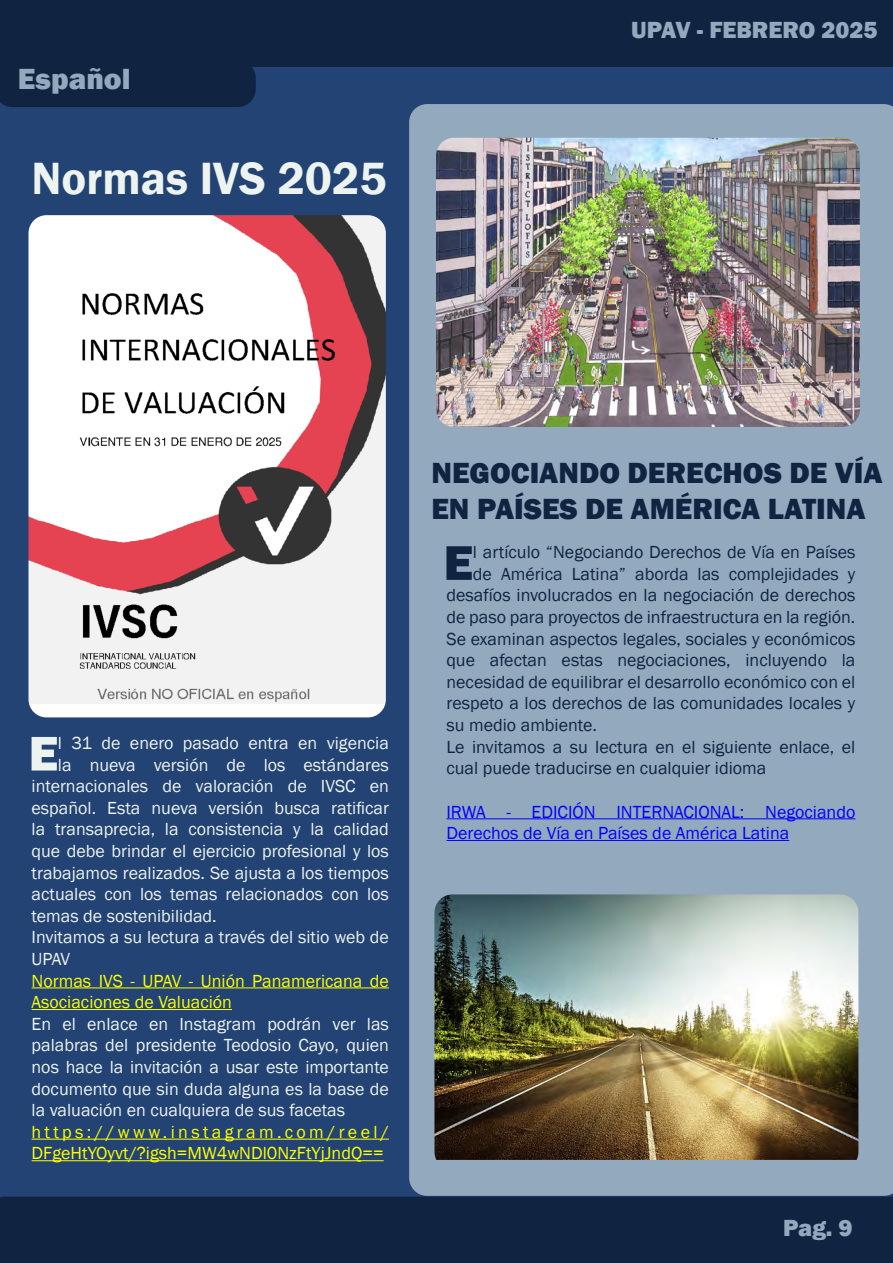
<style>
.page{position:relative;width:893px;height:1263px;background:#fff}
.page>*{position:absolute;margin:0;border:0;box-sizing:border-box;transform-origin:0 0}
.t1{font:800 50.4px "Franklin Gothic";color:#102442}
.t2{font:800 50.4px "Franklin Gothic";color:#edf3ee}
.t3{font:600 46.5px "Franklin Gothic";color:#edf3ee}
.t4{font:800 30px/36px "Franklin Gothic";color:#102442}
.t5{font:800 30px "Franklin Gothic";color:#93a9bd}
.t6{font:800 24px "Franklin Gothic";color:#93a9bd}
.t7{font:18px/21.6px "Franklin Gothic";color:#edf3ee;text-align:justify}
.t8{font:18px "Franklin Gothic";color:#102442}
.t9{font:18px/21.6px "Franklin Gothic";color:#ff0}
.t10{font:18px/21.6px "Franklin Gothic";color:#00f}
</style>
<div class="page">
<div style="left:0;top:67px;width:893px;height:1129px;background:#224373"></div>
<div style="left:409px;top:104px;width:484px;height:1092px;background:#93a9bd"></div>
<hr style="left:446px;top:818px;width:409px;height:1px;background:#00f">
<hr style="left:446px;top:840px;width:343px;height:1px;background:#00f">
<hr style="left:32px;top:987px;width:357px;height:1px;background:#ff0">
<hr style="left:32px;top:1009px;width:200px;height:1px;background:#ff0">
<hr style="left:32px;top:1139px;width:357px;height:1px;background:#ff0">
<hr style="left:32px;top:1160px;width:352px;height:1px;background:#ff0">
<img style="left:28px;top:215px;width:358px;height:502px">
<img style="left:436px;top:138px;width:424px;height:289px">
<img style="left:434px;top:894px;width:424px;height:266px">
<div style="left:0;top:67px;width:256px;height:40px;background:#102442"></div>
<div style="left:0;top:0;width:893px;height:67px;background:#102442"></div>
<div style="left:0;top:1196px;width:893px;height:67px;background:#102442"></div>
<h3 class="t5" style="left:18px;top:60px;width:114px">Español</h3>
<h2 class="t3" style="left:32px;top:150px;width:357px">Normas IVS 2025</h2>
<h3 class="t6" style="left:631px;top:15px;width:248px">UPAV - FEBRERO 2025</h3>
<h1 class="t2" style="left:29px;top:721px;width:31px">E</h1>
<p class="t7" style="left:58px;top:732px;width:332px">l 31 de enero pasado entra en vigencia</p>
<p class="t7" style="left:58px;top:754px;width:332px">la nueva versión de los estándares</p>
<p class="t7" style="left:32px;top:776px;width:359px">internacionales de valoración de IVSC en</p>
<p class="t7" style="left:32px;top:797px;width:359px">español. Esta nueva versión busca ratificar</p>
<p class="t7" style="left:32px;top:819px;width:359px">la transaprecia, la consistencia y la calidad</p>
<p class="t7" style="left:32px;top:840px;width:359px">que debe brindar el ejercicio profesional y los</p>
<p class="t7" style="left:32px;top:862px;width:359px">trabajamos realizados. Se ajusta a los tiempos</p>
<p class="t7" style="left:32px;top:884px;width:359px">actuales con los temas relacionados con los</p>
<p class="t7" style="left:32px;top:905px;width:187px">temas de sostenibilidad.</p>
<p class="t7" style="left:32px;top:927px;width:359px">Invitamos a su lectura a través del sitio web de</p>
<p class="t7" style="left:32px;top:948px;width:40px">UPAV</p>
<p class="t9" style="left:32px;top:970px;width:359px">Normas IVS - UPAV - Unión Panamericana de<br>Asociaciones de Valuación</p>
<p class="t7" style="left:32px;top:1013px;width:359px">En el enlace en Instagram podrán ver las palabras del presidente Teodosio Cayo, quien nos hace la invitación a usar este importante documento que sin duda alguna es la base de la valuación en cualquiera de sus facetas</p>
<p class="t9" style="left:32px;top:1121px;width:359px">https://www.instagram.com/reel/<br>DFgeHtYOyvt/?igsh=MW4wNDl0NzFtYjJndQ==</p>
<h3 class="t4" style="left:431px;top:455px;width:453px">NEGOCIANDO DERECHOS DE VÍA<br>EN PAÍSES DE AMÉRICA LATINA</h3>
<h1 class="t1" style="left:444px;top:530px;width:31px">E</h1>
<p class="t8" style="left:473px;top:541px;width:384px">l artículo “Negociando Derechos de Vía en Países</p>
<p class="t8" style="left:473px;top:563px;width:384px">de América Latina” aborda las complejidades y</p>
<p class="t8" style="left:446px;top:584px;width:410px">desafíos involucrados en la negociación de derechos</p>
<p class="t8" style="left:446px;top:606px;width:410px">de paso para proyectos de infraestructura en la región.</p>
<p class="t8" style="left:446px;top:627px;width:410px">Se examinan aspectos legales, sociales y económicos</p>
<p class="t8" style="left:446px;top:649px;width:410px">que afectan estas negociaciones, incluyendo la</p>
<p class="t8" style="left:446px;top:671px;width:410px">necesidad de equilibrar el desarrollo económico con el</p>
<p class="t8" style="left:446px;top:692px;width:410px">respeto a los derechos de las comunidades locales y</p>
<p class="t8" style="left:446px;top:714px;width:152px">su medio ambiente.</p>
<p class="t8" style="left:446px;top:735px;width:410px">Le invitamos a su lectura en el siguiente enlace, el</p>
<p class="t8" style="left:446px;top:757px;width:321px">cual puede traducirse en cualquier idioma</p>
<p class="t10" style="left:446px;top:801px;width:410px">IRWA - EDICIÓN INTERNACIONAL: Negociando<br>Derechos de Vía en Países de América Latina</p>
<h3 class="t6" style="left:783px;top:1213px;width:71px">Pag. 9</h3>
</div>
